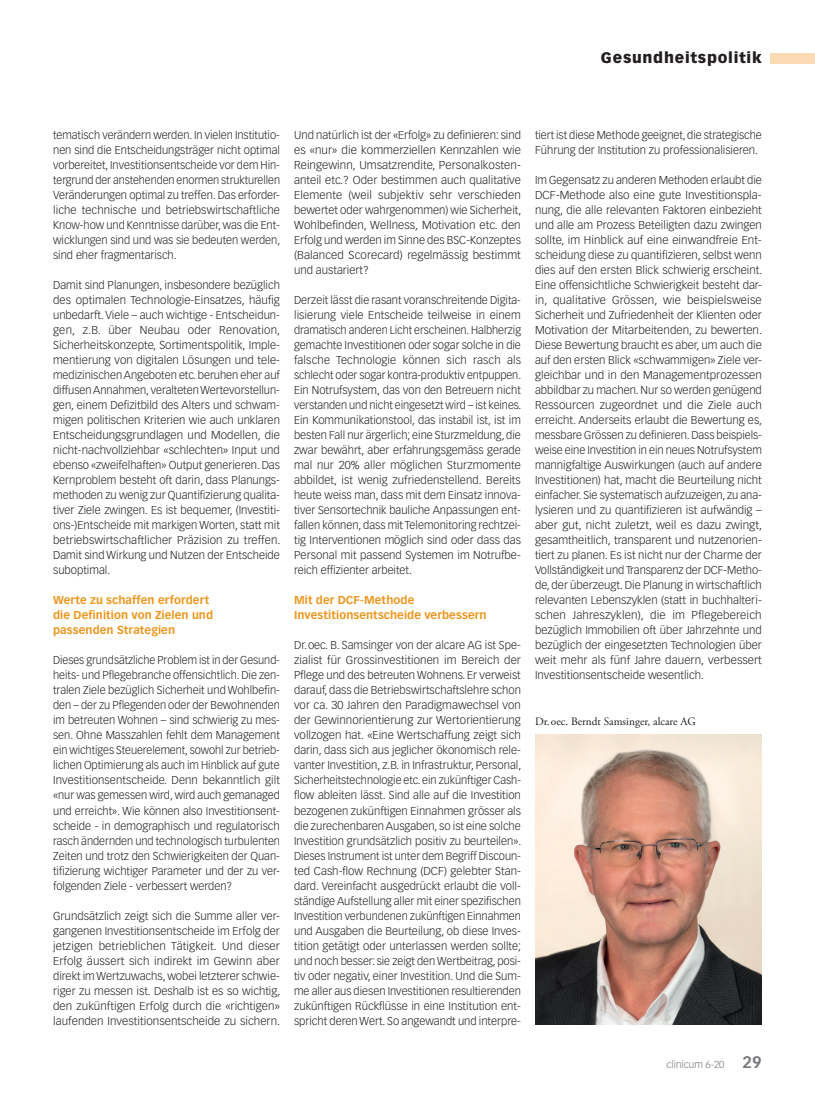
<style>
.page{position:relative;width:815px;height:1099px;background:#fff}
.page>*{position:absolute;margin:0;border:0;box-sizing:border-box;transform-origin:0 0}
.t1{font:900 15px "Vectora LT Std";letter-spacing:.05em;color:#231f20}
.Lauftext{font:300 11.25px/15px "Vectora LT Std";color:#231f20;text-align:justify}
.ZT_GP{font:700 11.25px/15px "Vectora LT Std";letter-spacing:.005em;color:#ee961c}
.Legende{font:11.25px "Adobe Garamond Pro";color:#231f20}
.t2{font:300 10px "Vectora LT Std";color:#76787b}
.s1{font-weight:700;font-size:16.25px}
</style>
<div class="page">
<div style="left:770px;top:53px;width:45px;height:10px;background:#fbdbb3"></div>
<img style="left:535px;top:734px;width:227px;height:290px">
<h1 class="t1" style="left:601px;top:49px;width:162px">Gesundheitspolitik</h1>
<p class="Lauftext" style="left:53px;top:128px;width:229px">tematisch verändern werden. In vielen Institutio&shy;nen sind die Entscheidungsträger nicht optimal vorbereitet, Investitionsentscheide vor dem Hin&shy;tergrund der anstehenden enormen strukturellen Veränderungen optimal zu treffen. Das erforder&shy;liche technische und betriebswirtschaftliche Know-how und Kenntnisse darüber, was die Ent&shy;wicklungen sind und was sie bedeuten werden, sind eher fragmentarisch.</p>
<p class="Lauftext" style="left:53px;top:278px;width:229px">Damit sind Planungen, insbesondere bezüglich des optimalen Technologie-Einsatzes, häufig unbedarft. Viele – auch wichtige - Entscheidun&shy;gen, z.B. über Neubau oder Renovation, Sicherheitskonzepte, Sortimentspolitik, Imple&shy;mentierung von digitalen Lösungen und tele&shy;medizinischen Angeboten etc. beruhen eher auf diffusen Annahmen, veralteten Wertevorstellun&shy;gen, einem Defizitbild des Alters und schwam&shy;migen politischen Kriterien wie auch unklaren Entscheidungsgrundlagen und Modellen, die nicht-nachvollziehbar «schlechten» Input und ebenso «zweifelhaften» Output generieren. Das Kernproblem besteht oft darin, dass Planungs&shy;methoden zu wenig zur Quantifizierung qualita&shy;tiver Ziele zwingen. Es ist bequemer, (Investiti&shy;ons-)Entscheide mit markigen Worten, statt mit betriebswirtschaftlicher Präzision zu treffen.<br>Damit sind Wirkung und Nutzen der Entscheide suboptimal.</p>
<p class="ZT_GP" style="left:53px;top:593px;width:162px">Werte zu schaffen erfordert die Definition von Zielen und passenden Strategien</p>
<p class="Lauftext" style="left:53px;top:653px;width:228px">Dieses grundsätzliche Problem ist in der Gesund&shy;heits- und Pflegebranche offensichtlich. Die zen&shy;tralen Ziele bezüglich Sicherheit und Wohlbefin&shy;den – der zu Pflegenden oder der Bewohnenden im betreuten Wohnen – sind schwierig zu mes&shy;sen. Ohne Masszahlen fehlt dem Management ein wichtiges Steuerelement, sowohl zur betrieb&shy;lichen Optimierung als auch im Hinblick auf gute Investitionsentscheide. Denn bekanntlich gilt «nur was gemessen wird, wird auch gemanaged und erreicht». Wie können also Investitionsent&shy;scheide - in demographisch und regulatorisch rasch ändernden und technologisch turbulenten Zeiten und trotz den Schwierigkeiten der Quan&shy;tifizierung wichtiger Parameter und der zu ver&shy;folgenden Ziele - verbessert werden?</p>
<p class="Lauftext" style="left:53px;top:908px;width:229px">Grundsätzlich zeigt sich die Summe aller ver&shy;gangenen Investitionsentscheide im Erfolg der jetzigen betrieblichen Tätigkeit. Und dieser Erfolg äussert sich indirekt im Gewinn aber direkt im Wertzuwachs, wobei letzterer schwie&shy;riger zu messen ist. Deshalb ist es so wichtig, den zukünftigen Erfolg durch die «richtigen» laufenden Investitionsentscheide zu sichern.</p>
<p class="Lauftext" style="left:294px;top:128px;width:229px">Und natürlich ist der «Erfolg» zu definieren: sind es «nur» die kommerziellen Kennzahlen wie Reingewinn, Umsatzrendite, Personalkosten&shy;anteil etc.? Oder bestimmen auch qualitative Elemente (weil subjektiv sehr verschieden bewertet oder wahrgenommen) wie Sicherheit, Wohlbefinden, Wellness, Motivation etc. den Erfolg und werden im Sinne des BSC-Konzeptes (Balanced Scorecard) regelmässig bestimmt und austariert?</p>
<p class="Lauftext" style="left:294px;top:293px;width:229px">Derzeit lässt die rasant voranschreitende Digita&shy;lisierung viele Entscheide teilweise in einem dramatisch anderen Licht erscheinen. Halbherzig gemachte Investitionen oder sogar solche in die falsche Technologie können sich rasch als schlecht oder sogar kontra-produktiv entpuppen.<br>Ein Notrufsystem, das von den Betreuern nicht verstanden und nicht eingesetzt wird – ist keines.<br>Ein Kommunikationstool, das instabil ist, ist im besten Fall nur ärgerlich; eine Sturzmeldung, die zwar bewährt, aber erfahrungsgemäss gerade mal nur 20% aller möglichen Sturzmomente abbildet, ist wenig zufriedenstellend. Bereits heute weiss man, dass mit dem Einsatz innova&shy;tiver Sensortechnik bauliche Anpassungen ent&shy;fallen können, dass mit Telemonitoring rechtzei&shy;tig Interventionen möglich sind oder dass das Personal mit passend Systemen im Notrufbe&shy;reich effizienter arbeitet.</p>
<p class="ZT_GP" style="left:294px;top:593px;width:194px">Mit der DCF-Methode<br>Investitionsentscheide verbessern</p>
<p class="Lauftext" style="left:294px;top:638px;width:229px">Dr.oec. B. Samsinger von der alcare AG ist Spe&shy;zialist für Grossinvestitionen im Bereich der Pflege und des betreuten Wohnens. Er verweist darauf, dass die Betriebswirtschaftslehre schon vor ca. 30 Jahren den Paradigmawechsel von der Gewinnorientierung zur Wertorientierung vollzogen hat. «Eine Wertschaffung zeigt sich darin, dass sich aus jeglicher ökonomisch rele&shy;vanter Investition, z.B. in Infrastruktur, Personal, Sicherheitstechnologie etc. ein zukünftiger Cash&shy;flow ableiten lässt. Sind alle auf die Investition bezogenen zukünftigen Einnahmen grösser als die zurechenbaren Ausgaben, so ist eine solche Investition grundsätzlich positiv zu beurteilen».<br>Dieses Instrument ist unter dem Begriff Discoun&shy;ted Cash-flow Rechnung (DCF) gelebter Stan&shy;dard. Vereinfacht ausgedrückt erlaubt die voll&shy;ständige Aufstellung aller mit einer spezifischen Investition verbundenen zukünftigen Einnahmen und Ausgaben die Beurteilung, ob diese Inves&shy;tition getätigt oder unterlassen werden sollte; und noch besser: sie zeigt den Wertbeitrag, posi&shy;tiv oder negativ, einer Investition. Und die Sum&shy;me aller aus diesen Investitionen resultierenden zukünftigen Rückflüsse in eine Institution ent&shy;spricht deren Wert. So angewandt und interpre-</p>
<p class="Lauftext" style="left:535px;top:128px;width:228px">tiert ist diese Methode geeignet, die strategische<br>Führung der Institution zu professionalisieren.</p>
<p class="Lauftext" style="left:535px;top:173px;width:229px">Im Gegensatz zu anderen Methoden erlaubt die DCF-Methode also eine gute Investitionspla&shy;nung, die alle relevanten Faktoren einbezieht und alle am Prozess Beteiligten dazu zwingen sollte, im Hinblick auf eine einwandfreie Ent&shy;scheidung diese zu quantifizieren, selbst wenn dies auf den ersten Blick schwierig erscheint.<br>Eine offensichtliche Schwierigkeit besteht dar&shy;in, qualitative Grössen, wie beispielsweise Sicherheit und Zufriedenheit der Klienten oder Motivation der Mitarbeitenden, zu bewerten.<br>Diese Bewertung braucht es aber, um auch die auf den ersten Blick «schwammigen» Ziele ver&shy;gleichbar und in den Managementprozessen abbildbar zu machen. Nur so werden genügend Ressourcen zugeordnet und die Ziele auch erreicht. Anderseits erlaubt die Bewertung es, messbare Grössen zu definieren. Dass beispiels&shy;weise eine Investition in ein neues Notrufsystem mannigfaltige Auswirkungen (auch auf andere Investitionen) hat, macht die Beurteilung nicht einfacher. Sie systematisch aufzuzeigen, zu ana&shy;lysieren und zu quantifizieren ist aufwändig – aber gut, nicht zuletzt, weil es dazu zwingt, gesamtheitlich, transparent und nutzenorien&shy;tiert zu planen. Es ist nicht nur der Charme der Vollständigkeit und Transparenz der DCF-Metho&shy;de, der überzeugt. Die Planung in wirtschaftlich relevanten Lebenszyklen (statt in buchhalteri&shy;schen Jahreszyklen), die im Pflegebereich bezüglich Immobilien oft über Jahrzehnte und bezüglich der eingesetzten Technologien über weit mehr als fünf Jahre dauern, verbessert Investitionsentscheide wesentlich.</p>
<p class="Legende" style="left:535px;top:714px;width:162px">Dr. oec. Berndt Samsinger, alcare AG</p>
<p class="t2" style="left:667px;top:1058px;width:97px">clinicum 6-20 <span class="s1">29</span></p>
</div>
